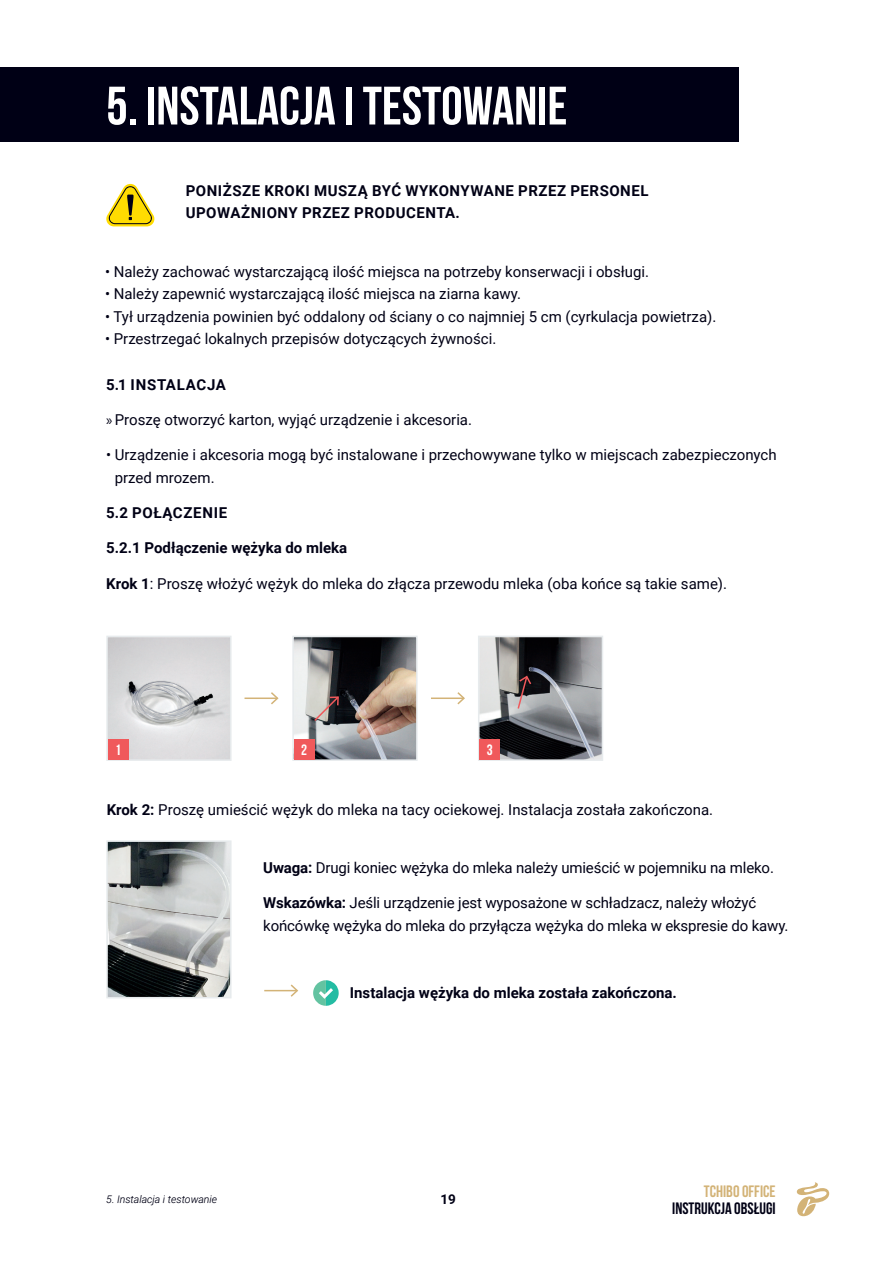
<style>
.page{position:relative;width:893px;height:1263px;background:#fff}
.page>*{position:absolute;margin:0;border:0;box-sizing:border-box;transform-origin:0 0}
.Überschrift_1{font:700 54px "Bebas Neue";color:#fff}
.t1{font:700 16.5px "Bebas Neue";color:#000015}
.t2{font:700 16.5px "Bebas Neue";color:#d3b377}
.Fliessetxt_Installat{font:15px/22.5px "Roboto";color:#000015}
.Überschrift_3{font:700 15px/22.5px "Roboto";letter-spacing:.035em;color:#000015}
.Überschrift_3-2{font:700 15px "Roboto";letter-spacing:.015em;color:#000015}
.Überschrift_2{font:700 15px "Roboto";letter-spacing:.05em;color:#000015}
.t3{font:700 15px "Bebas Neue";color:#fff}
.t4{font:700 13.5px "Roboto";color:#000015}
.t5{font:italic 10.5px "Roboto";color:#000015}
.s1{font-family:"Myriad Pro"}
.s2{font-weight:700}
</style>
<div class="page">
<svg style="left:797px;top:1182px;width:32px;height:34px"></svg>
<div style="left:0;top:67px;width:738px;height:74px;background:#000015"></div>
<svg style="left:106px;top:184px;width:49px;height:42px"></svg>
<svg style="left:106px;top:636px;width:126px;height:125px;background:#d5d5d7"></svg>
<div style="left:108px;top:739px;width:20px;height:20px;background:#f0595b"></div>
<hr style="left:244px;top:697px;width:33px;height:2px;background:#d3b377">
<svg style="left:269px;top:692px;width:10px;height:13px"></svg>
<hr style="left:431px;top:697px;width:33px;height:2px;background:#d3b377">
<svg style="left:456px;top:692px;width:9px;height:13px"></svg>
<img style="left:292px;top:636px;width:126px;height:125px">
<svg style="left:478px;top:636px;width:125px;height:125px;background:#7a7679"></svg>
<svg style="left:106px;top:840px;width:126px;height:159px;background:#959898"></svg>
<hr style="left:264px;top:990px;width:33px;height:1px;background:#d3b377">
<svg style="left:289px;top:984px;width:9px;height:13px"></svg>
<svg style="left:313px;top:980px;width:26px;height:26px"></svg>
<p class="Überschrift_1" style="left:106px;top:76px;width:463px">5. INSTALACJA I TESTOWANIE</p>
<p class="Überschrift_3" style="left:186px;top:179px;width:464px">PONIŻSZE KROKI MUSZĄ BYĆ WYKONYWANE PRZEZ PERSONEL<br>UPOWAŻNIONY PRZEZ PRODUCENTA.</p>
<p class="Fliessetxt_Installat" style="left:105px;top:259px;width:546px">• Należy zachować wystarczającą ilość miejsca na potrzeby konserwacji i obsługi.</p>
<p class="Fliessetxt_Installat" style="left:105px;top:282px;width:417px">• Należy zapewnić wystarczającą ilość miejsca na ziarna kawy.</p>
<p class="Fliessetxt_Installat" style="left:105px;top:304px;width:613px">• Tył urządzenia powinien być oddalony od ściany o co najmniej 5 cm (cyrkulacja powietrza).</p>
<p class="Fliessetxt_Installat" style="left:105px;top:327px;width:393px">• Przestrzegać lokalnych przepisów dotyczących żywności.</p>
<p class="Überschrift_2" style="left:106px;top:374px;width:121px">5.1 INSTALACJA</p>
<p class="Fliessetxt_Installat" style="left:106px;top:408px;width:367px"><span class="s1">»</span>Proszę otworzyć karton, wyjąć urządzenie i akcesoria.</p>
<p class="Fliessetxt_Installat" style="left:115px;top:443px;width:663px;text-indent:-9px">• Urządzenie i akcesoria mogą być instalowane i przechowywane tylko w miejscach zabezpieczonych przed mrozem.</p>
<p class="Überschrift_2" style="left:106px;top:502px;width:123px">5.2 POŁĄCZENIE</p>
<p class="Überschrift_3-2" style="left:106px;top:537px;width:242px">5.2.1 Podłączenie wężyka do mleka</p>
<p class="Fliessetxt_Installat" style="left:106px;top:571px;width:622px"><span class="s2">Krok 1</span>: Proszę włożyć wężyk do mleka do złącza przewodu mleka (oba końce są takie same).</p>
<p class="t3" style="left:115px;top:741px;width:7px">1</p>
<p class="t3" style="left:301px;top:741px;width:7px">2</p>
<p class="t3" style="left:487px;top:741px;width:7px">3</p>
<p class="Fliessetxt_Installat" style="left:107px;top:797px;width:608px"><span class="s2">Krok 2:</span> Proszę umieścić wężyk do mleka na tacy ociekowej. Instalacja została zakończona.</p>
<p class="Fliessetxt_Installat" style="left:263px;top:856px;width:512px"><span class="s2">Uwaga:</span> Drugi koniec wężyka do mleka należy umieścić w pojemniku na mleko.</p>
<p class="Fliessetxt_Installat" style="left:263px;top:891px;width:527px"><span class="s2">Wskazówka:</span> Jeśli urządzenie jest wyposażone w schładzacz, należy włożyć końcówkę wężyka do mleka do przyłącza wężyka do mleka w ekspresie do kawy.</p>
<p class="Überschrift_3-2" style="left:350px;top:982px;width:329px">Instalacja wężyka do mleka została zakończona.</p>
<p class="t5" style="left:106px;top:1192px;width:112px">5. Instalacja i testowanie</p>
<p class="t4" style="left:440px;top:1190px;width:17px">19</p>
<p class="t2" style="left:704px;top:1182px;width:73px">TCHIBO OFFICE</p>
<p class="t1" style="left:672px;top:1199px;width:105px">INSTRUKCJA OBSŁUGI</p>
</div>
